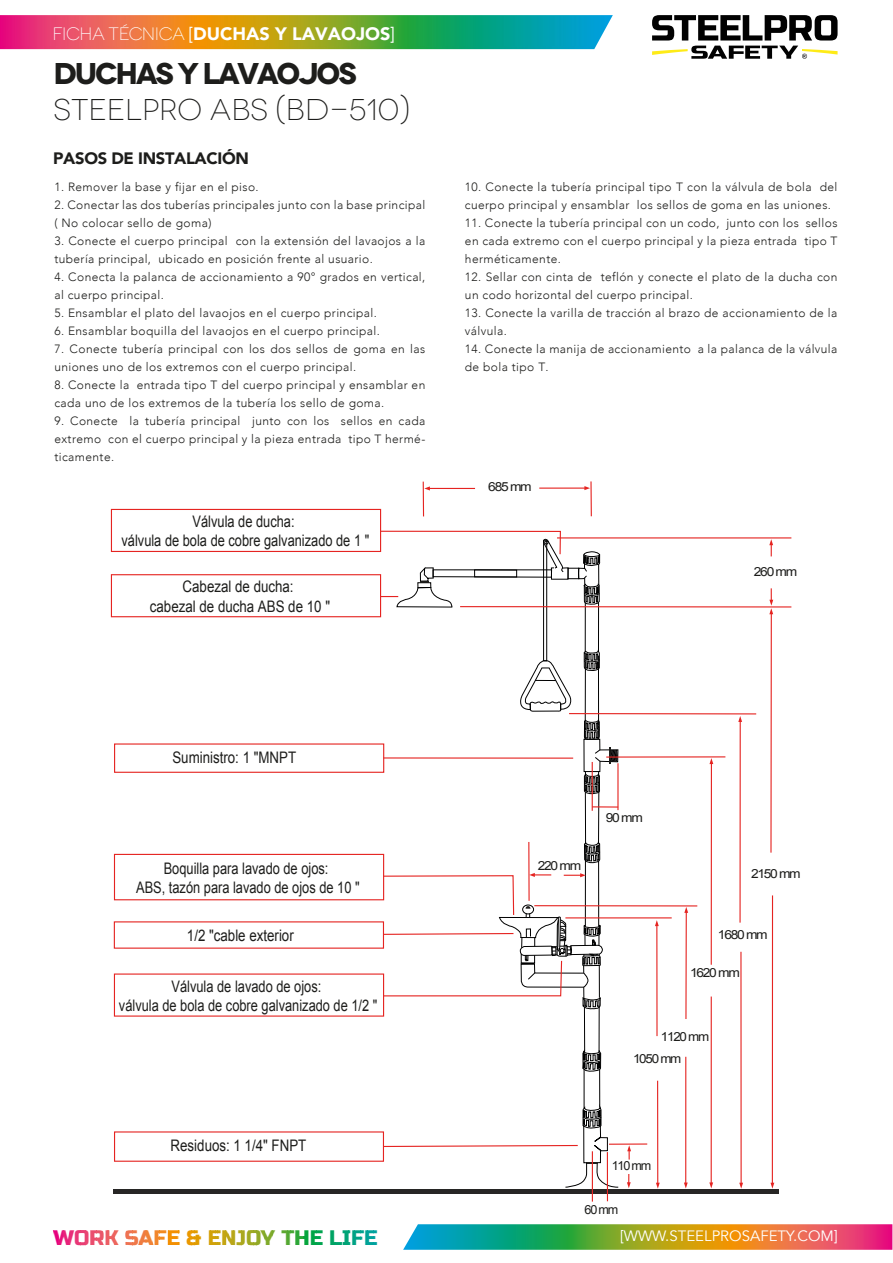
<style>
.page{position:relative;width:893px;height:1263px;background:#fff}
.page>*{position:absolute;margin:0;border:0;box-sizing:border-box;transform-origin:0 0}
.t1{font:300 30px "Novecentowide";color:#1d1d1b}
.t2{font:700 30px "Novecentowide";letter-spacing:-.07em;color:#1d1d1b}
.t3{font:21px "Russo One";color:#e6007d}
.t4{font:900 18px "Avenir";color:#fff}
.t5{font:900 16.5px "Avenir";letter-spacing:-.02em;color:#1d1d1b}
.t6{font:15.9px/19px "Arial";color:#1d1d1b;text-align:center;scale:.81 1}
.t7{font:15.9px/19px "Arial";color:#1d1d1b;text-align:center;scale:.84 1}
.t8{font:15px "Avenir";color:#fff}
.t9{font:12.45px "Arial";letter-spacing:-.095em;color:#1d1d1b;scale:1.1 1}
.t10{font:12.45px/22.2px "Arial";letter-spacing:-.095em;color:#1d1d1b;scale:1.07 1}
.t11{font:12.45px "Arial";letter-spacing:-.095em;color:#1d1d1b}
.t12{font:300 12px/18px "Avenir";letter-spacing:.035em;color:#1d1d1b}
.s1{font-family:"Novecentowide";font-weight:300}
.s2{font-weight:400}
.s3{color:#e83777}
.s4{color:#e94970}
.s5{color:#eb5c67}
.s6{color:#ee7056}
.s7{color:#ef7a46}
.s8{color:#f1862b}
.s9{color:#f28d15}
.s10{color:#ea9800}
.s11{color:#d4a006}
.s12{color:#c5a512}
.s13{color:#b0a81c}
.s14{color:#a4a920}
.s15{color:#8caa27}
.s16{color:#5ea831}
.s17{color:#40a735}
.s18{color:#00a547}
.s19{color:#00a363}
.s20{color:#00a375}
.s21{color:#00a281}
.s22{color:#00a292}
</style>
<div class="page">
<svg style="left:652px;top:15px;width:186px;height:44px"></svg>
<img style="left:0;top:15px;width:613px;height:34px">
<img style="left:403px;top:1224px;width:489px;height:26px">
<div style="left:543px;top:540px;width:4px;height:121px;border:1px solid #000101"></div>
<svg style="left:520px;top:628px;width:51px;height:84px"></svg>
<div style="left:568px;top:568px;width:11px;height:11px;border:1px solid #000101"></div>
<hr style="left:585px;top:602px;width:1px;height:49px;background:#000101">
<hr style="left:598px;top:602px;width:1px;height:50px;background:#000101">
<svg style="left:584px;top:650px;width:16px;height:22px"></svg>
<hr style="left:585px;top:669px;width:1px;height:56px;background:#000101">
<hr style="left:598px;top:669px;width:1px;height:57px;background:#000101">
<svg style="left:578px;top:551px;width:22px;height:54px"></svg>
<svg style="left:583px;top:718px;width:36px;height:76px"></svg>
<hr style="left:585px;top:792px;width:1px;height:51px;background:#000101">
<hr style="left:598px;top:792px;width:1px;height:51px;background:#000101">
<hr style="left:584px;top:1069px;width:1px;height:39px;background:#000101">
<hr style="left:599px;top:1069px;width:1px;height:39px;background:#000101">
<div style="left:111px;top:574px;width:270px;height:43px;border:1px solid #e52421"></div>
<div style="left:111px;top:509px;width:270px;height:43px;border:1px solid #e52421"></div>
<hr style="left:557px;top:537px;width:234px;height:1px;background:#e52421">
<hr style="left:460px;top:606px;width:331px;height:1px;background:#e52421">
<svg style="left:769px;top:539px;width:4px;height:17px"></svg>
<hr style="left:770px;top:612px;width:2px;height:241px;background:#e52421">
<svg style="left:769px;top:588px;width:4px;height:26px"></svg>
<div style="left:114px;top:1189px;width:665px;height:5px;background:#272625"></div>
<hr style="left:739px;top:719px;width:2px;height:204px;background:#e52421">
<hr style="left:772px;top:895px;width:1px;height:290px;background:#e52421">
<svg style="left:770px;top:1183px;width:4px;height:6px"></svg>
<hr style="left:740px;top:952px;width:2px;height:233px;background:#e52421">
<svg style="left:739px;top:1183px;width:4px;height:6px"></svg>
<hr style="left:711px;top:761px;width:1px;height:204px;background:#e52421">
<svg style="left:709px;top:758px;width:4px;height:6px"></svg>
<hr style="left:711px;top:996px;width:1px;height:189px;background:#e52421">
<svg style="left:709px;top:1182px;width:4px;height:6px"></svg>
<hr style="left:685px;top:1057px;width:1px;height:128px;background:#e52421">
<svg style="left:684px;top:1182px;width:4px;height:6px"></svg>
<hr style="left:685px;top:910px;width:2px;height:109px;background:#e52421">
<svg style="left:684px;top:907px;width:4px;height:6px"></svg>
<hr style="left:656px;top:923px;width:2px;height:113px;background:#e52421">
<hr style="left:657px;top:1081px;width:1px;height:104px;background:#e52421">
<svg style="left:656px;top:1183px;width:4px;height:6px"></svg>
<svg style="left:627px;top:1174px;width:4px;height:14px"></svg>
<svg style="left:627px;top:1145px;width:4px;height:14px"></svg>
<hr style="left:609px;top:1143px;width:38px;height:2px;background:#e52421">
<hr style="left:569px;top:713px;width:187px;height:1px;background:#e52421">
<hr style="left:606px;top:756px;width:119px;height:2px;background:#e52421">
<hr style="left:592px;top:762px;width:1px;height:49px;background:#e52421">
<hr style="left:617px;top:763px;width:2px;height:47px;background:#e52421">
<hr style="left:592px;top:806px;width:26px;height:2px;background:#e52421">
<hr style="left:534px;top:905px;width:163px;height:1px;background:#e52421">
<hr style="left:565px;top:917px;width:107px;height:1px;background:#e52421">
<hr style="left:383px;top:757px;width:190px;height:2px;background:#e52421">
<div style="left:114px;top:743px;width:270px;height:30px;border:1px solid #e52421"></div>
<div style="left:114px;top:854px;width:270px;height:46px;border:1px solid #e52421"></div>
<svg style="left:384px;top:1107px;width:235px;height:133px"></svg>
<div style="left:114px;top:1131px;width:270px;height:31px;border:1px solid #e52421"></div>
<hr style="left:423px;top:482px;width:1px;height:34px;background:#e52421">
<hr style="left:590px;top:481px;width:2px;height:35px;background:#e52421">
<hr style="left:427px;top:488px;width:48px;height:1px;background:#e52421">
<svg style="left:424px;top:486px;width:6px;height:4px"></svg>
<hr style="left:539px;top:487px;width:48px;height:2px;background:#e52421">
<svg style="left:584px;top:486px;width:6px;height:4px"></svg>
<svg style="left:382px;top:842px;width:221px;height:246px"></svg>
<svg style="left:379px;top:530px;width:190px;height:78px"></svg>
<h3 class="t4" style="left:52px;top:18px;width:344px"><span class="s1">FICHA TÉCNICA</span> <span class="s2">[</span>DUCHAS Y LAVAOJOS<span class="s2">]</span></h3>
<h1 class="t2" style="left:53px;top:55px;width:305px">DUCHAS Y LAVAOJOS</h1>
<h1 class="t1" style="left:53px;top:92px;width:358px">STEELPRO ABS (BD-510)</h1>
<h3 class="t5" style="left:53px;top:144px;width:197px">PASOS DE INSTALACIÓN</h3>
<p class="t12" style="left:54px;top:178px;width:206px">1. Remover la base y fijar en el piso.</p>
<p class="t12" style="left:54px;top:196px;width:372px">2. Conectar las dos tuberías principales junto con la base principal ( No colocar sello de goma)</p>
<p class="t12" style="left:54px;top:232px;width:372px">3. Conecte el cuerpo principal con la extensión del lavaojos a la tubería principal, ubicado en posición frente al usuario.</p>
<p class="t12" style="left:54px;top:268px;width:372px">4. Conecta la palanca de accionamiento a 90° grados en vertical, al cuerpo principal.</p>
<p class="t12" style="left:54px;top:304px;width:324px">5. Ensamblar el plato del lavaojos en el cuerpo principal.</p>
<p class="t12" style="left:54px;top:322px;width:327px">6. Ensamblar boquilla del lavaojos en el cuerpo principal.</p>
<p class="t12" style="left:54px;top:340px;width:372px">7. Conecte tubería principal con los dos sellos de goma en las uniones uno de los extremos con el cuerpo principal.</p>
<p class="t12" style="left:54px;top:376px;width:372px">8. Conecte la entrada tipo T del cuerpo principal y ensamblar en cada uno de los extremos de la tubería los sello de goma.</p>
<p class="t12" style="left:54px;top:412px;width:372px;text-align:justify">9. Conecte la tubería principal junto con los sellos en cada extremo con el cuerpo principal y la pieza entrada tipo T hermé&shy;ticamente.</p>
<h3 class="t6" style="left:122px;top:512px;width:307px">Válvula de ducha:<br>válvula de bola de cobre galvanizado de 1 "</h3>
<h3 class="t7" style="left:150px;top:577px;width:216px">Cabezal de ducha:<br>cabezal de ducha ABS de 10 "</h3>
<p class="t12" style="left:465px;top:178px;width:374px">10. Conecte la tubería principal tipo T con la válvula de bola del cuerpo principal y ensamblar los sellos de goma en las uniones.</p>
<p class="t12" style="left:465px;top:214px;width:374px;text-align:justify">11. Conecte la tubería principal con un codo, junto con los sellos en cada extremo con el cuerpo principal y la pieza entrada tipo T herméticamente.</p>
<p class="t12" style="left:465px;top:268px;width:374px">12. Sellar con cinta de teflón y conecte el plato de la ducha con un codo horizontal del cuerpo principal.</p>
<p class="t12" style="left:465px;top:304px;width:374px">13. Conecte la varilla de tracción al brazo de accionamiento de la válvula.</p>
<p class="t12" style="left:465px;top:340px;width:374px">14. Conecte la manija de accionamiento a la palanca de la válvula de bola tipo T.</p>
<p class="t9" style="left:488px;top:479px;width:41px">685 mm</p>
<p class="t9" style="left:754px;top:563px;width:41px">260 mm</p>
<h3 class="t7" style="left:172px;top:748px;width:149px">Suministro: 1 "MNPT</h3>
<h3 class="t6" style="left:136px;top:859px;width:277px">Boquilla para lavado de ojos:<br>ABS, tazón para lavado de ojos de 10 "</h3>
<h3 class="t7" style="left:187px;top:926px;width:129px">1/2 "cable exterior</h3>
<h3 class="t6" style="left:119px;top:976px;width:321px">Válvula de lavado de ojos:<br>válvula de bola de cobre galvanizado de 1/2 "</h3>
<h3 class="t7" style="left:171px;top:1136px;width:163px">Residuos: 1 1/4" FNPT</h3>
<p class="t9" style="left:538px;top:858px;width:41px">220 mm</p>
<p class="t9" style="left:606px;top:809px;width:35px">90 mm</p>
<p class="t9" style="left:751px;top:866px;width:47px">2150 mm</p>
<p class="t9" style="left:718px;top:926px;width:47px">1680 mm</p>
<p class="t9" style="left:690px;top:964px;width:47px">1620 mm</p>
<p class="t10" style="left:633px;top:1026px;width:73px;text-indent:28px">1120 mm<br>1050 mm</p>
<p class="t11" style="left:612px;top:1158px;width:41px">110 mm</p>
<p class="t11" style="left:585px;top:1201px;width:35px">60 mm</p>
<h2 class="t3" style="left:53px;top:1225px;width:326px">W<span class="s3">O</span><span class="s4">R</span><span class="s5">K</span> <span class="s6">S</span><span class="s7">A</span><span class="s8">F</span><span class="s9">E</span> <span class="s10">&amp;</span> <span class="s11">E</span><span class="s12">N</span><span class="s13">J</span><span class="s14">O</span><span class="s15">Y</span> <span class="s16">T</span><span class="s17">H</span><span class="s18">E</span> <span class="s19">L</span><span class="s20">I</span><span class="s21">F</span><span class="s22">E</span></h2>
<p class="t8" style="left:620px;top:1227px;width:219px">[WWW.STEELPROSAFETY.COM]</p>
</div>
